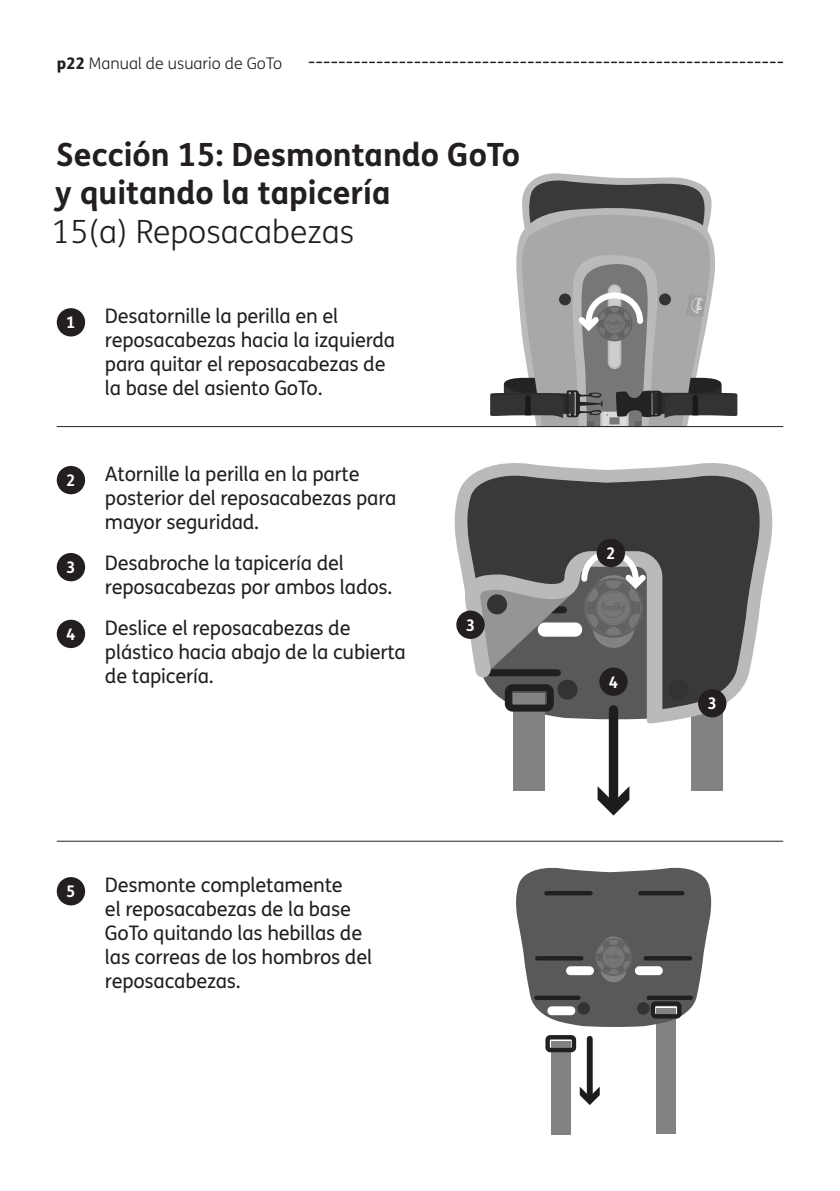
<style>
.page{position:relative;width:840px;height:1191px;background:#fff}
.page>*{position:absolute;margin:0;border:0;box-sizing:border-box;transform-origin:0 0}
.t1{font:700 32px/38.4px "FS Me";color:#231f20}
.t2{font:300 32px "FS Me";color:#231f20}
.t3{font:20px/24px "FS Me";letter-spacing:-.01em;color:#231f20}
.t4{font:300 16px "FS Me";color:#231f20}
.t5{font:700 16px "FS Me";color:#fff}
.s1{font-weight:800}
</style>
<div class="page">
<svg style="left:309px;top:62px;width:473px;height:1px"></svg>
<div style="left:691px;top:693px;width:31px;height:98px;background:#828282"></div>
<svg style="left:454px;top:463px;width:319px;height:260px;fill:#393939"></svg>
<div style="left:668px;top:679px;width:20px;height:20px;background:#333;border-radius:50%"></div>
<div style="left:557px;top:679px;width:20px;height:20px;background:#333;border-radius:50%"></div>
<div style="left:513px;top:693px;width:32px;height:98px;background:#828282"></div>
<div style="left:504px;top:684px;width:49px;height:27px;border:7px solid #202020;border-radius:4px"></div>
<div style="left:608px;top:710px;width:10px;height:95px;background:#1d1d1d"></div>
<svg style="left:597px;top:786px;width:32px;height:29px"></svg>
<div style="left:656px;top:1008px;width:19px;height:126px;background:#828282"></div>
<svg style="left:516px;top:867px;width:194px;height:160px"></svg>
<div style="left:636px;top:1002px;width:13px;height:12px;background:#333;border-radius:50%"></div>
<div style="left:577px;top:1002px;width:12px;height:12px;background:#333;border-radius:50%"></div>
<div style="left:550px;top:1041px;width:20px;height:93px;background:#828282"></div>
<div style="left:545px;top:1035px;width:31px;height:17px;border:4px solid #202020;border-radius:3px"></div>
<div style="left:650px;top:1001px;width:31px;height:17px;border:4px solid #202020;border-radius:3px"></div>
<div style="left:586px;top:1038px;width:6px;height:60px;background:#1d1d1d"></div>
<svg style="left:579px;top:1086px;width:20px;height:19px"></svg>
<svg style="left:490px;top:173px;width:247px;height:253px"></svg>
<svg style="left:454px;top:542px;width:196px;height:145px"></svg>
<div style="left:57px;top:308px;width:28px;height:28px;background:#231f20;border-radius:50%"></div>
<div style="left:57px;top:466px;width:28px;height:28px;background:#231f20;border-radius:50%"></div>
<div style="left:596px;top:539px;width:28px;height:28px;background:#231f20;border-radius:50%"></div>
<div style="left:57px;top:553px;width:28px;height:28px;background:#231f20;border-radius:50%"></div>
<div style="left:697px;top:689px;width:29px;height:28px;background:#231f20;border-radius:50%"></div>
<div style="left:456px;top:610px;width:28px;height:29px;background:#231f20;border-radius:50%"></div>
<div style="left:57px;top:620px;width:28px;height:28px;background:#231f20;border-radius:50%"></div>
<div style="left:57px;top:877px;width:28px;height:28px;background:#231f20;border-radius:50%"></div>
<div style="left:599px;top:667px;width:28px;height:29px;background:#231f20;border-radius:50%"></div>
<hr style="left:57px;top:426px;width:725px;height:1px;background:#231f20">
<hr style="left:57px;top:841px;width:725px;height:1px;background:#231f20">
<p class="t4" style="left:57px;top:52px;width:227px"><span class="s1">p22</span> Manual de usuario de GoTo</p>
<h1 class="t1" style="left:55px;top:134px;width:466px">Sección 15: Desmontando GoTo y quitando la tapicería</h1>
<h1 class="t2" style="left:52px;top:209px;width:304px">15(a) Reposacabezas</h1>
<p class="t5" style="left:66px;top:310px;width:11px">1</p>
<p class="t5" style="left:66px;top:468px;width:11px">2</p>
<p class="t5" style="left:66px;top:555px;width:11px">3</p>
<p class="t5" style="left:66px;top:622px;width:11px">4</p>
<p class="t3" style="left:105px;top:304px;width:291px">Desatornille la perilla en el reposacabezas hacia la izquierda para quitar el reposacabezas de la base del asiento GoTo.</p>
<p class="t3" style="left:105px;top:461px;width:293px">Atornille la perilla en la parte posterior del reposacabezas para mayor seguridad.</p>
<p class="t3" style="left:105px;top:550px;width:289px">Desabroche la tapicería del reposacabezas por ambos lados.</p>
<p class="t3" style="left:105px;top:615px;width:302px">Deslice el reposacabezas de plástico hacia abajo de la cubierta de tapicería.</p>
<p class="t5" style="left:465px;top:612px;width:11px">3</p>
<p class="t5" style="left:66px;top:879px;width:11px">5</p>
<p class="t3" style="left:105px;top:872px;width:268px">Desmonte completamente<br>el reposacabezas de la base<br>GoTo quitando las hebillas de las correas de los hombros del reposacabezas.</p>
<p class="t5" style="left:605px;top:541px;width:11px">2</p>
<p class="t5" style="left:608px;top:669px;width:11px">4</p>
<p class="t5" style="left:707px;top:691px;width:11px">3</p>
</div>
